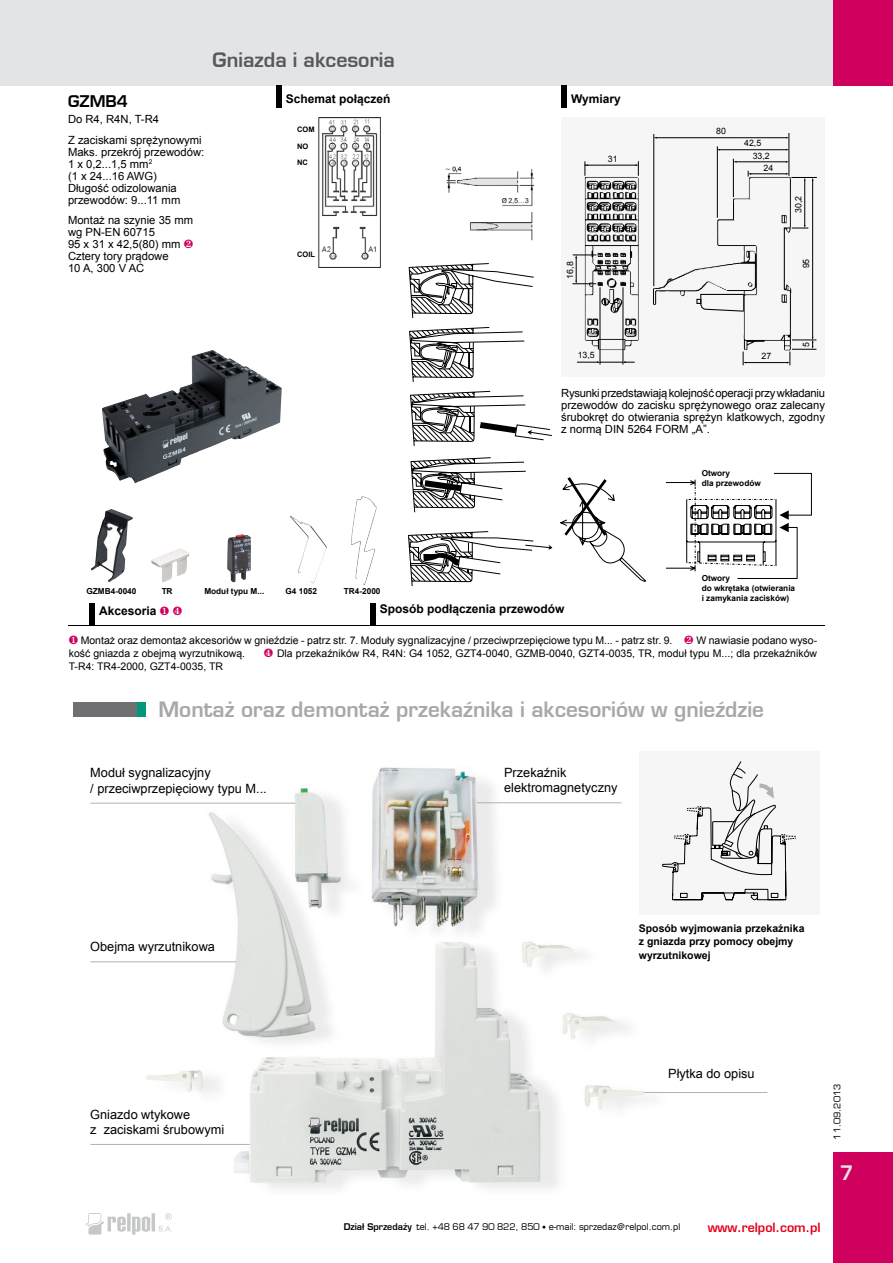
<style>
.page{position:relative;width:893px;height:1263px;background:#fff}
.page>*{position:absolute;margin:0;border:0;box-sizing:border-box;transform-origin:0 0}
.t1{font:700 20.7px "Euromode";color:#a7a8aa}
.t2{font:700 19.5px "Euromode";color:#58585a}
.t3{font:700 19.5px "Euromode";color:#e3e4e5}
.t4{font:700 15.75px "Euromode";color:#000}
.t5{font:12.75px/15.3px "Arial";color:#000}
.t6{font:700 12.45px "Euromode";color:#e2001a}
.t7{font:700 12px "Arial";color:#000}
.t8{font:11.25px/12px "Arial";color:#000}
.t9{font:10.5px/12.8px "Arial";color:#000}
.t10{font:700 10.5px/13.5px "Arial";color:#000}
.t11{font:9px "Euromode";color:#000}
.t12{font:700 9px "Euromode";color:#000}
.t13{font:8.85px "Arial";color:#000}
.t14{font:8.7px "Arial";color:#000}
.t15{font:700 8.25px/9.9px "Arial";color:#000}
.t16{font:700 7.5px "Arial";color:#000}
.s1{color:#d0005f}
.s2{font-size:7.5px}
</style>
<div class="page">
<div style="left:0;top:0;width:833px;height:85px;background:#e3e4e5"></div>
<div style="left:833px;top:0;width:60px;height:85px;background:#d0005f"></div>
<div style="left:833px;top:1152px;width:60px;height:111px;background:#d0005f"></div>
<hr style="left:68px;top:625px;width:757px;height:1px;background:#000">
<img style="left:102px;top:350px;width:180px;height:133px">
<img style="left:318px;top:117px;width:63px;height:150px">
<div style="left:561px;top:85px;width:6px;height:22px;background:#000"></div>
<div style="left:276px;top:85px;width:5px;height:22px;background:#000"></div>
<img style="left:470px;top:212px;width:63px;height:29px">
<img style="left:445px;top:166px;width:88px;height:40px">
<div style="left:561px;top:117px;width:263px;height:259px;background:#f6f6f6"></div>
<img style="left:572px;top:133px;width:245px;height:233px">
<hr style="left:812px;top:180px;width:1px;height:157px;background:#000">
<hr style="left:733px;top:159px;width:1px;height:38px;background:#000">
<hr style="left:653px;top:134px;width:1px;height:152px;background:#000">
<hr style="left:736px;top:161px;width:51px;height:1px;background:#000">
<hr style="left:719px;top:149px;width:67px;height:1px;background:#000">
<hr style="left:745px;top:362px;width:43px;height:1px;background:#000">
<svg style="left:635px;top:162px;width:4px;height:13px"></svg>
<hr style="left:587px;top:165px;width:49px;height:1px;background:#000">
<svg style="left:585px;top:162px;width:3px;height:13px"></svg>
<hr style="left:623px;top:288px;width:1px;height:76px;background:#000">
<hr style="left:600px;top:288px;width:1px;height:76px;background:#000">
<svg style="left:573px;top:255px;width:23px;height:29px"></svg>
<svg style="left:743px;top:352px;width:3px;height:13px"></svg>
<hr style="left:789px;top:133px;width:1px;height:43px;background:#000">
<hr style="left:717px;top:146px;width:1px;height:72px;background:#000">
<hr style="left:750px;top:173px;width:37px;height:1px;background:#000">
<svg style="left:577px;top:361px;width:58px;height:2px"></svg>
<hr style="left:656px;top:137px;width:130px;height:1px;background:#000">
<svg style="left:748px;top:171px;width:3px;height:6px"></svg>
<svg style="left:787px;top:337px;width:29px;height:28px"></svg>
<svg style="left:653px;top:289px;width:3px;height:16px"></svg>
<svg style="left:786px;top:173px;width:30px;height:8px"></svg>
<svg style="left:792px;top:225px;width:16px;height:4px"></svg>
<hr style="left:804px;top:180px;width:1px;height:46px;background:#000">
<svg style="left:408px;top:263px;width:126px;height:56px"></svg>
<svg style="left:86px;top:531px;width:403px;height:704px"></svg>
<svg style="left:408px;top:532px;width:145px;height:50px"></svg>
<svg style="left:409px;top:327px;width:143px;height:186px"></svg>
<img style="left:290px;top:516px;width:17px;height:49px">
<img style="left:351px;top:496px;width:26px;height:89px">
<svg style="left:559px;top:477px;width:88px;height:105px"></svg>
<svg style="left:666px;top:473px;width:146px;height:106px"></svg>
<img style="left:91px;top:509px;width:42px;height:73px">
<img style="left:127px;top:752px;width:521px;height:453px">
<div style="left:639px;top:752px;width:181px;height:163px;background:#f6f6f6"></div>
<svg style="left:662px;top:761px;width:134px;height:140px"></svg>
<hr style="left:90px;top:1144px;width:160px;height:1px;background:#b1b2b4">
<hr style="left:90px;top:961px;width:146px;height:1px;background:#b1b2b4">
<hr style="left:90px;top:803px;width:205px;height:1px;background:#b1b2b4">
<hr style="left:644px;top:1092px;width:123px;height:1px;background:#b1b2b4">
<hr style="left:477px;top:802px;width:145px;height:1px;background:#b1b2b4">
<div style="left:73px;top:702px;width:64px;height:15px;background:#6f7072"></div>
<div style="left:137px;top:702px;width:9px;height:15px;background:#00997e"></div>
<h2 class="t2" style="left:213px;top:52px;width:184px">Gniazda i akcesoria</h2>
<h3 class="t4" style="left:68px;top:95px;width:61px">GZMB4</h3>
<p class="t8" style="left:68px;top:110px;width:135px;line-height:20.4px">Do R4, R4N, T-R4<br>Z zaciskami sprężynowymi</p>
<p class="t8" style="left:68px;top:147px;width:138px">Maks. przekrój przewodów:<br>1 x 0,2...1,5 mm<sup>2<br></sup>(1 x 24...16 AWG)<br>Długość odizolowania przewodów: 9...11 mm</p>
<p class="t8" style="left:68px;top:214px;width:127px">Montaż na szynie 35 mm wg PN-EN 60715<br>95 x 31 x 42,5(80) mm <span class="s1">❷<br></span>Cztery tory prądowe<br>10 A, 300 V AC</p>
<p class="t7" style="left:286px;top:90px;width:106px">Schemat połączeń</p>
<p class="t7" style="left:571px;top:90px;width:51px">Wymiary</p>
<p class="t16" style="left:297px;top:124px;width:19px">COM</p>
<p class="t16" style="left:297px;top:141px;width:13px">NO</p>
<p class="t16" style="left:297px;top:157px;width:12px">NC</p>
<p class="t16" style="left:297px;top:249px;width:19px">COIL</p>
<p class="t13" style="left:608px;top:156px;width:11px">31</p>
<p class="t13" style="left:567px;top:279px;width:19px;rotate:-90deg">16,8</p>
<p class="t13" style="left:716px;top:128px;width:11px">80</p>
<p class="t13" style="left:744px;top:140px;width:19px">42,5</p>
<p class="t13" style="left:753px;top:152px;width:19px">33,2</p>
<p class="t13" style="left:764px;top:164px;width:11px">24</p>
<p class="t13" style="left:795px;top:213px;width:19px;rotate:-90deg">30,2</p>
<p class="t14" style="left:803px;top:268px;width:11px;rotate:-90deg">95</p>
<p class="t13" style="left:578px;top:352px;width:19px">13,5</p>
<p class="t13" style="left:762px;top:353px;width:11px">27</p>
<p class="t14" style="left:803px;top:347px;width:6px;rotate:-90deg">5</p>
<p class="t8" style="left:561px;top:387px;width:265px;text-align:justify">Rysunki przedstawiają kolejność operacji przy wkładaniu przewodów do zacisku sprężynowego oraz zalecany śrubokręt do otwierania sprężyn klatkowych, zgodny z normą DIN 5264 FORM „A”.</p>
<p class="t15" style="left:702px;top:468px;width:61px">Otwory<br>dla przewodów</p>
<p class="t15" style="left:87px;top:586px;width:51px">GZMB4-0040</p>
<p class="t15" style="left:162px;top:586px;width:12px">TR</p>
<p class="t15" style="left:204px;top:586px;width:62px">Moduł typu M...</p>
<p class="t15" style="left:285px;top:586px;width:33px">G4 1052</p>
<p class="t15" style="left:344px;top:586px;width:38px">TR4-2000</p>
<p class="t15" style="left:702px;top:573px;width:95px">Otwory<br>do wkrętaka (otwierania i zamykania zacisków)</p>
<p class="t7" style="left:99px;top:602px;width:84px">Akcesoria <span class="s1">❶</span> <span class="s1">❹</span></p>
<p class="t7" style="left:380px;top:601px;width:186px">Sposób podłączenia przewodów</p>
<p class="t9" style="left:69px;top:634px;width:750px"><span class="s1">❶</span> Montaż oraz demontaż akcesoriów w gnieździe - patrz str. 7. Moduły sygnalizacyjne / przeciwprzepięciowe typu M... - patrz str. 9. <span class="s1">❷</span> W nawiasie podano wyso&shy;kość gniazda z obejmą wyrzutnikową.</p>
<p class="t9" style="left:264px;top:647px;width:555px"><span class="s1">❹</span> Dla przekaźników R4, R4N: G4 1052, GZT4-0040, GZMB-0040, GZT4-0035, TR, moduł typu M...; dla przekaźników</p>
<p class="t9" style="left:69px;top:660px;width:156px">T-R4: TR4-2000, GZT4-0035, TR</p>
<h1 class="t1" style="left:158px;top:697px;width:607px">Monta¿ oraz demonta¿ przekaŸnika i akcesoriów w gnieŸdzie</h1>
<p class="t5" style="left:90px;top:765px;width:178px">Moduł sygnalizacyjny<br>/ przeciwprzepięciowy typu M...</p>
<p class="t5" style="left:504px;top:765px;width:115px">Przekaźnik<br>elektro magnetyczny</p>
<p class="t5" style="left:90px;top:940px;width:126px">Obejma wyrzutnikowa</p>
<p class="t5" style="left:90px;top:1106px;width:135px">Gniazdo wtykowe<br>z zaciskami śrubowymi</p>
<p class="t10" style="left:639px;top:921px;width:167px">Sposób wyjmowania przekaźnika z gniazda przy pomocy obejmy wyrzutnikowej</p>
<p class="t5" style="left:668px;top:1066px;width:88px">Płytka do opisu</p>
<p class="t11" style="left:833px;top:1140px;width:57px;rotate:-90deg">11.09.2013</p>
<h2 class="t3" style="left:840px;top:1165px;width:15px">7</h2>
<p class="t12" style="left:344px;top:1221px;width:69px">Dzia³ Sprzeda¿y</p>
<p class="t6" style="left:708px;top:1222px;width:114px">www.relpol.com.pl</p>
<p class="t11" style="left:417px;top:1223px;width:265px">tel. +48 68 47 90 822, 850 <span class="s2">•</span> e-mail: sprzedaz@relpol.com.pl</p>
</div>
